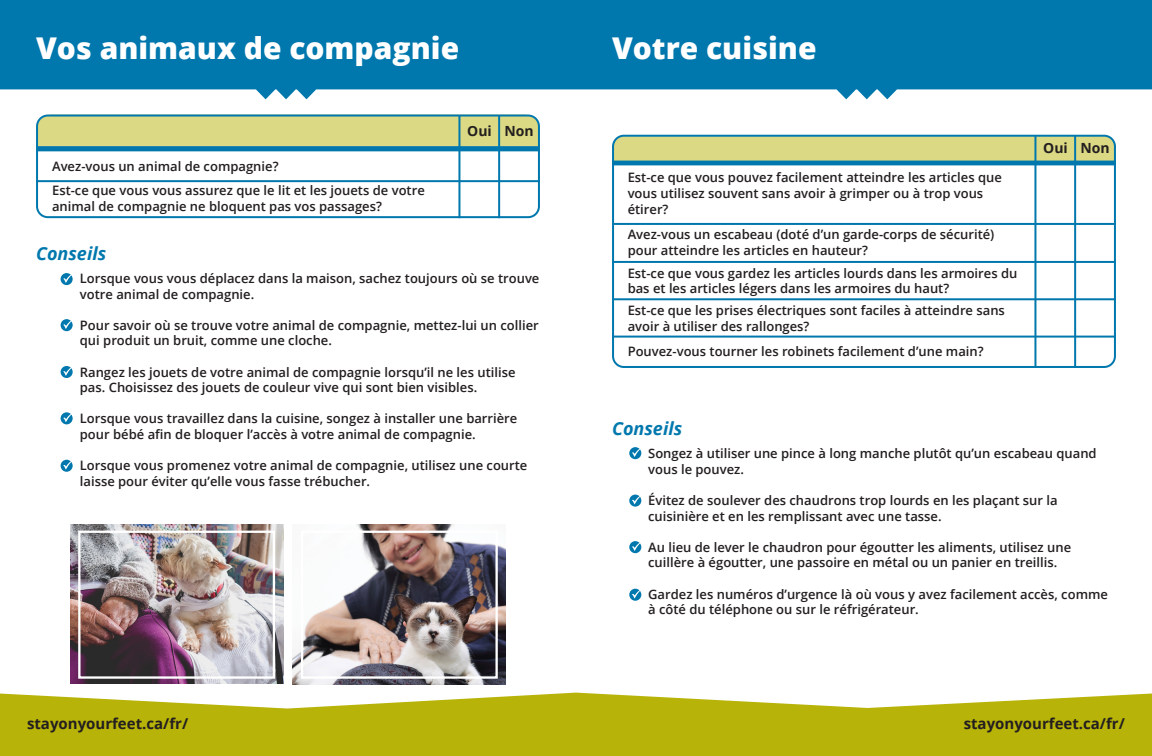
<style>
.page{position:relative;width:1152px;height:756px;background:#fff}
.page>*{position:absolute;margin:0;border:0;box-sizing:border-box;transform-origin:0 0}
.t1{font:800 30px "Open Sans";color:#fff}
.t2{font:italic 700 18px "Open Sans";color:#0078ae}
.t3{font:700 15px "Open Sans";color:#231f20}
.t4{font:700 14px "Open Sans";color:#231f20}
.t5{font:600 13px/15.6px "Open Sans";color:#231f20}
</style>
<div class="page">
<svg style="left:0;top:693px;width:576px;height:63px;background:#c0bc26"></svg>
<svg style="left:576px;top:693px;width:576px;height:63px;background:#c0bc25"></svg>
<svg style="left:0;top:0;width:576px;height:99px;background:#1784b5"></svg>
<svg style="left:576px;top:0;width:576px;height:99px;background:#1784b5"></svg>
<div style="left:612px;top:138px;width:504px;height:23px;background:#dbd983"></div>
<div style="left:612px;top:135px;width:504px;height:233px;border:2px solid #0078ae;border-radius:11px"></div>
<hr style="left:1074px;top:136px;width:2px;height:232px;background:#0078ae">
<hr style="left:1034px;top:136px;width:2px;height:232px;background:#0078ae">
<hr style="left:612px;top:161px;width:504px;height:4px;background:#0078ae">
<hr style="left:612px;top:223px;width:504px;height:2px;background:#0078ae">
<hr style="left:612px;top:261px;width:504px;height:2px;background:#0078ae">
<hr style="left:612px;top:298px;width:504px;height:2px;background:#0078ae">
<hr style="left:612px;top:336px;width:504px;height:2px;background:#0078ae">
<img style="left:70px;top:525px;width:213px;height:159px">
<div style="left:78px;top:531px;width:197px;height:148px;border:2px solid #fff"></div>
<img style="left:293px;top:525px;width:213px;height:159px">
<div style="left:301px;top:531px;width:197px;height:148px;border:2px solid #fff"></div>
<svg style="left:61px;top:273px;width:12px;height:12px"></svg>
<svg style="left:61px;top:366px;width:12px;height:12px"></svg>
<svg style="left:61px;top:319px;width:12px;height:12px"></svg>
<svg style="left:61px;top:412px;width:12px;height:12px"></svg>
<svg style="left:61px;top:460px;width:12px;height:12px"></svg>
<div style="left:36px;top:114px;width:504px;height:32px;background:#dbd983"></div>
<div style="left:36px;top:115px;width:504px;height:103px;border:2px solid #0078ae;border-radius:11px"></div>
<hr style="left:498px;top:115px;width:2px;height:103px;background:#0078ae">
<hr style="left:458px;top:115px;width:2px;height:103px;background:#0078ae">
<svg style="left:36px;top:146px;width:504px;height:2px"></svg>
<hr style="left:36px;top:148px;width:504px;height:2px;background:#0078ae">
<hr style="left:36px;top:149px;width:504px;height:2px;background:#0078ae">
<hr style="left:36px;top:180px;width:504px;height:2px;background:#0078ae">
<svg style="left:629px;top:447px;width:12px;height:12px"></svg>
<svg style="left:629px;top:541px;width:12px;height:12px"></svg>
<svg style="left:629px;top:589px;width:12px;height:12px"></svg>
<svg style="left:629px;top:495px;width:12px;height:12px"></svg>
<p class="t1" style="left:36px;top:25px;width:425px">Vos animaux de compagnie</p>
<p class="t1" style="left:612px;top:25px;width:206px">Votre cuisine</p>
<p class="t5" style="left:52px;top:158px;width:228px">Avez-vous un animal de compagnie?</p>
<p class="t5" style="left:52px;top:182px;width:374px">Est-ce que vous vous assurez que le lit et les jouets de votre animal de compagnie ne bloquent pas vos passages?</p>
<p class="t2" style="left:36px;top:241px;width:72px">Conseils</p>
<p class="t4" style="left:467px;top:121px;width:26px">Oui</p>
<p class="t4" style="left:505px;top:121px;width:31px">Non</p>
<p class="t5" style="left:80px;top:270px;width:461px">Lorsque vous vous déplacez dans la maison, sachez toujours où se trouve votre animal de compagnie.</p>
<p class="t5" style="left:80px;top:317px;width:460px">Pour savoir où se trouve votre animal de compagnie, mettez-lui un collier qui produit un bruit, comme une cloche.</p>
<p class="t5" style="left:80px;top:364px;width:437px">Rangez les jouets de votre animal de compagnie lorsqu’il ne les utilise pas. Choisissez des jouets de couleur vive qui sont bien visibles.</p>
<p class="t5" style="left:80px;top:411px;width:439px">Lorsque vous travaillez dans la cuisine, songez à installer une barrière pour bébé afin de bloquer l’accès à votre animal de compagnie.</p>
<p class="t5" style="left:80px;top:457px;width:449px">Lorsque vous promenez votre animal de compagnie, utilisez une courte laisse pour éviter qu’elle vous fasse trébucher.</p>
<p class="t5" style="left:628px;top:170px;width:376px">Est-ce que vous pouvez facilement atteindre les articles que vous utilisez souvent sans avoir à grimper ou à trop vous étirer?</p>
<p class="t5" style="left:628px;top:226px;width:368px">Avez-vous un escabeau (doté d’un garde-corps de sécurité) pour atteindre les articles en hauteur?</p>
<p class="t5" style="left:628px;top:265px;width:391px">Est-ce que vous gardez les articles lourds dans les armoires du bas et les articles légers dans les armoires du haut?</p>
<p class="t5" style="left:628px;top:303px;width:379px">Est-ce que les prises électriques sont faciles à atteindre sans avoir à utiliser des rallonges?</p>
<p class="t5" style="left:628px;top:343px;width:358px">Pouvez-vous tourner les robinets facilement d’une main?</p>
<p class="t2" style="left:612px;top:416px;width:72px">Conseils</p>
<p class="t4" style="left:1043px;top:139px;width:26px">Oui</p>
<p class="t4" style="left:1081px;top:139px;width:31px">Non</p>
<p class="t5" style="left:648px;top:445px;width:450px">Songez à utiliser une pince à long manche plutôt qu’un escabeau quand vous le pouvez.</p>
<p class="t5" style="left:648px;top:492px;width:411px">Évitez de soulever des chaudrons trop lourds en les plaçant sur la cuisinière et en les remplissant avec une tasse.</p>
<p class="t5" style="left:648px;top:539px;width:424px">Au lieu de lever le chaudron pour égoutter les aliments, utilisez une cuillère à égoutter, une passoire en métal ou un panier en treillis.</p>
<p class="t5" style="left:648px;top:586px;width:461px">Gardez les numéros d’urgence là où vous y avez facilement accès, comme à côté du téléphone ou sur le réfrigérateur.</p>
<p class="t3" style="left:27px;top:713px;width:163px">stayonyourfeet.ca/fr/</p>
<p class="t3" style="left:964px;top:713px;width:163px">stayonyourfeet.ca/fr/</p>
</div>
